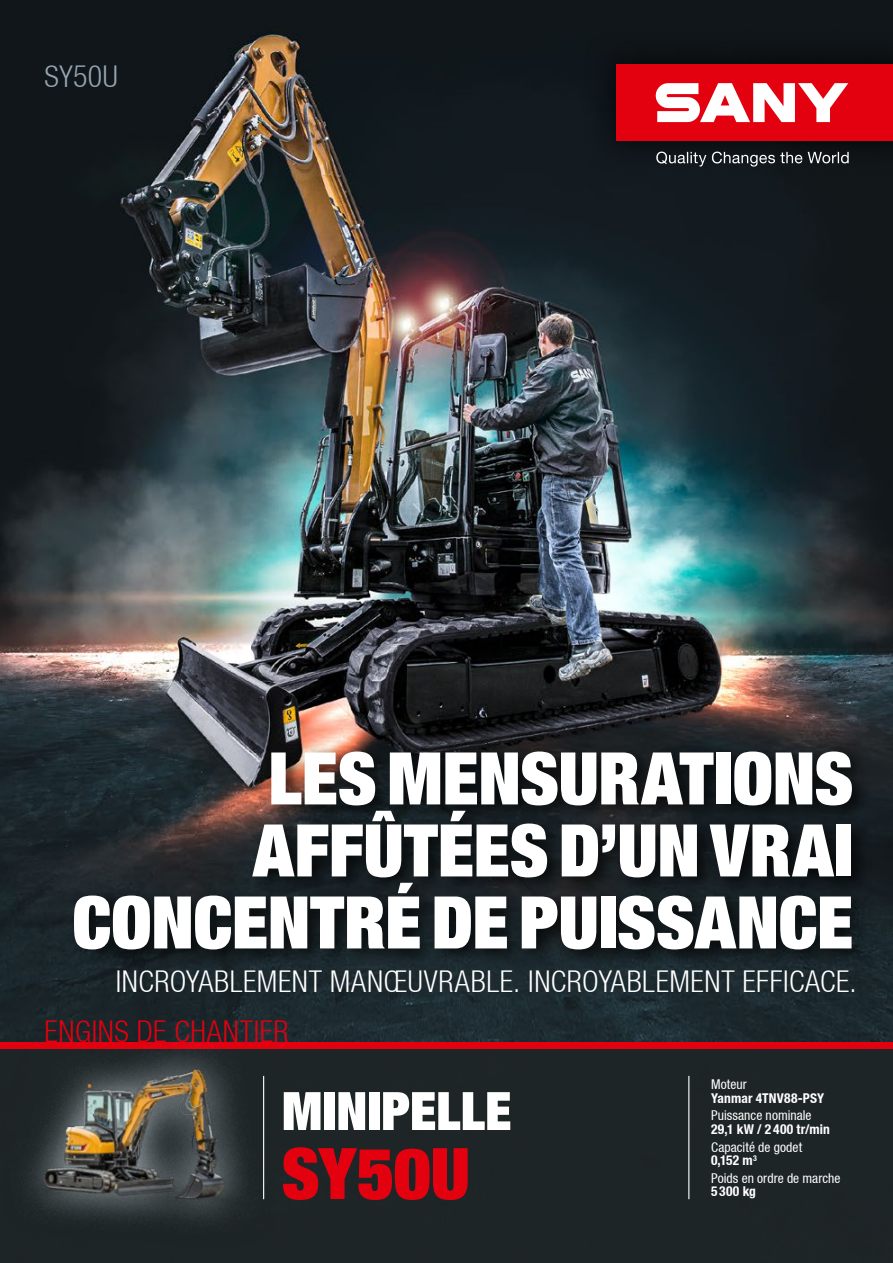
<style>
.page{position:relative;width:893px;height:1263px;background:#fff}
.page>*{position:absolute;margin:0;border:0;box-sizing:border-box;transform-origin:0 0}
.t1{font:900 72px/72px "Context Reprise Extra Black S Si Extra";color:#fff;text-align:right}
.t2{font:900 70.5px "Context Reprise Extra Black S Si Extra";letter-spacing:.005em;color:#e3000f}
.t3{font:900 52.5px "Context Reprise Extra Black S Si Extra";color:#fff}
.t4{font:700 30px "Context Reprise Light Cond S Si";letter-spacing:.02em;color:#fff}
.t5{font:700 30px "Context Reprise Light Cond S Si";letter-spacing:.02em;color:#e3000f}
.t6{font:700 30px "Context Reprise Light Cond S Si";letter-spacing:.015em;color:#95a6b0}
.t7{font:13.5px "Context Reprise Condensed S Si Condensed";letter-spacing:.005em;color:#fff}
.t8{font:700 condensed 13.5px "Context Reprise Condensed S Si";letter-spacing:.015em;color:#fff}
</style>
<div class="page">
<img style="left:0;top:0;width:893px;height:1042px">
<div style="left:0;top:1048px;width:893px;height:215px;background:#1f2527"></div>
<hr style="left:688px;top:1076px;width:1px;height:123px;background:#fff">
<div style="left:0;top:1042px;width:893px;height:6px;background:#e3000f"></div>
<div style="left:582px;top:29px;width:311px;height:146px;background:#0f1418"></div>
<div style="left:617px;top:64px;width:276px;height:76px;background:#e3000f"></div>
<svg style="left:656px;top:83px;width:192px;height:39px"></svg>
<svg style="left:656px;top:152px;width:193px;height:15px"></svg>
<div style="left:6px;top:1032px;width:258px;height:205px;background:#c8d3d9;opacity:.85"></div>
<div style="left:67px;top:742px;width:806px;height:227px;background:#000;opacity:.75"></div>
<h3 class="t6" style="left:45px;top:59px;width:75px">SY50U</h3>
<h1 class="t1" style="left:72px;top:741px;width:782px">LESMENSURATIONS<br>AFFÛTÉES D’UNVRAI<br>CONCENTRÉ DE PUISSANCE</h1>
<h3 class="t4" style="left:116px;top:964px;width:742px">INCROYABLEMENT MANŒUVRABLE. INCROYABLEMENT EFFICACE.</h3>
<h3 class="t5" style="left:45px;top:1014px;width:245px">ENGINS DE CHANTIER</h3>
<h3 class="t3" style="left:282px;top:1077px;width:231px">MINIPELLE</h3>
<h2 class="t2" style="left:282px;top:1128px;width:190px">SY50U</h2>
<p class="t7" style="left:711px;top:1076px;width:37px">Moteur</p>
<p class="t8" style="left:711px;top:1089px;width:115px">Yanmar 4TNV88-PSY</p>
<p class="t7" style="left:711px;top:1107px;width:102px">Puissance nominale</p>
<p class="t8" style="left:711px;top:1121px;width:120px">29,1 kW / 2 400 tr/min</p>
<p class="t7" style="left:711px;top:1139px;width:93px">Capacité de godet</p>
<p class="t8" style="left:711px;top:1152px;width:47px">0,152 m<sup>3</sup></p>
<p class="t7" style="left:711px;top:1170px;width:131px">Poids en ordre de marche</p>
<p class="t8" style="left:711px;top:1183px;width:46px">5300 kg</p>
</div>
